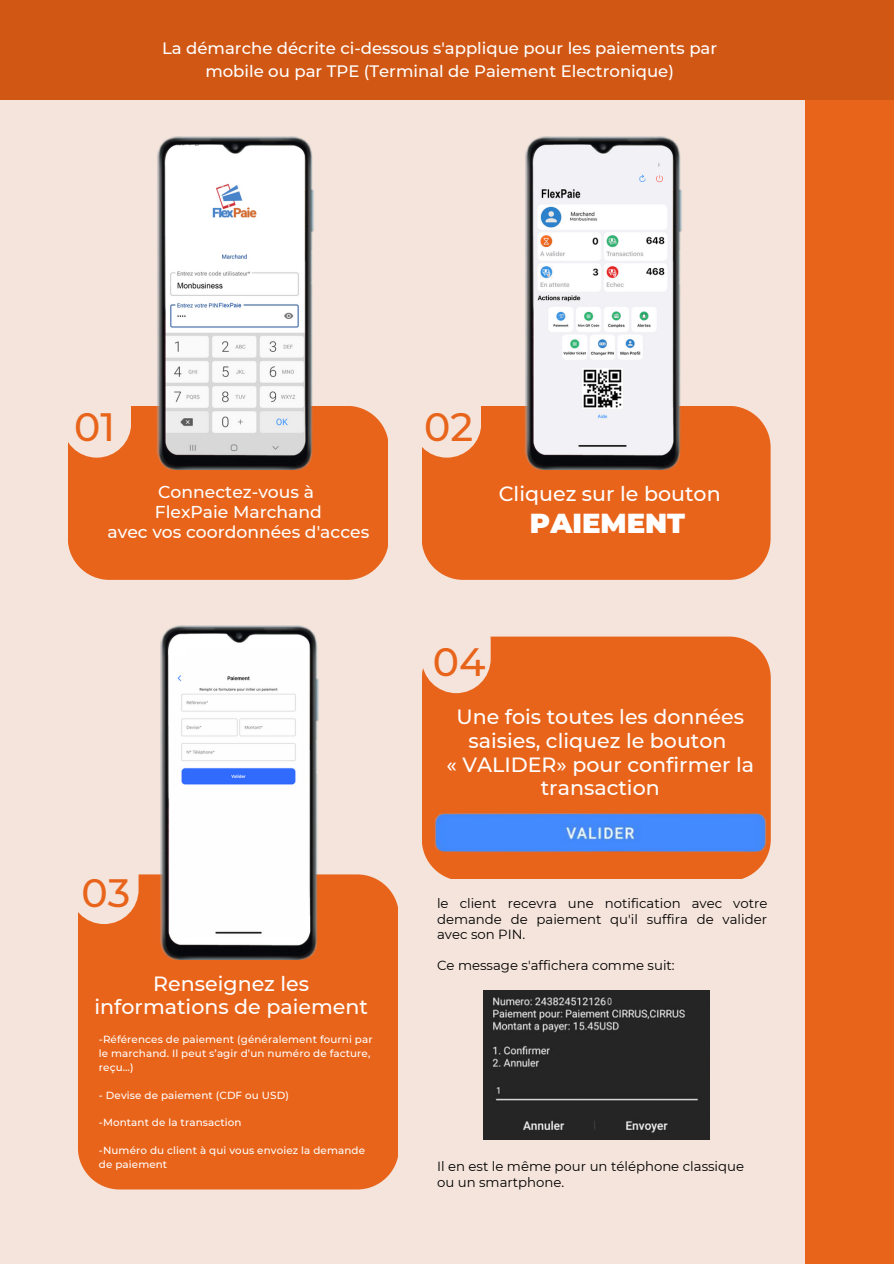
<style>
.page{position:relative;width:894px;height:1264px;background:#fff}
.page>*{position:absolute;margin:0;border:0;box-sizing:border-box;transform-origin:0 0}
.t1{font:500 39.45px "Montserrat";color:#e8641b}
.t2{font:900 27.45px "Montserrat";color:#fff}
.t3{font:500 20.55px/23.7px "Montserrat";color:#fff;text-align:center}
.t4{font:500 17.1px/19.8px "Montserrat";color:#fff;text-align:center}
.t5{font:500 16.5px/22.5px "Montserrat";color:#fff;text-align:center}
.t6{font:13.2px/15.5px "Montserrat";color:#000;text-align:justify}
.t7{font:500 10.35px/13.8px "Montserrat";letter-spacing:.01em;color:#fff}
</style>
<div class="page">
<div style="left:0;top:0;width:893px;height:1263px;background:#f4e4db"></div>
<div style="left:804px;top:0;width:89px;height:1263px;background:#e8641b"></div>
<div style="left:421px;top:406px;width:349px;height:173px;background:#e8641b;border-radius:42px"></div>
<img style="left:525px;top:137px;width:157px;height:332px">
<div style="left:412px;top:371px;width:69px;height:86px;background:#f5e4db;border-radius:34px"></div>
<div style="left:422px;top:636px;width:348px;height:232px;background:#e8641b"></div>
<img style="left:433px;top:798px;width:337px;height:81px">
<div style="left:421px;top:606px;width:69px;height:87px;background:#f5e4db;border-radius:34px"></div>
<img style="left:483px;top:990px;width:226px;height:149px">
<div style="left:68px;top:406px;width:319px;height:173px;background:#e8641b;border-radius:42px"></div>
<div style="left:78px;top:874px;width:320px;height:315px;background:#e8641b;border-radius:42px"></div>
<div style="left:62px;top:371px;width:69px;height:86px;background:#f5e4db;border-radius:34px"></div>
<img style="left:157px;top:137px;width:157px;height:332px">
<div style="left:70px;top:837px;width:68px;height:87px;background:#f5e4db;border-radius:34px"></div>
<img style="left:151px;top:625px;width:175px;height:334px">
<div style="left:186px;top:647px;width:119px;height:25px;background:#fefefe"></div>
<div style="left:544px;top:155px;width:113px;height:16px;background:#f2f2f6"></div>
<div style="left:0;top:0;width:893px;height:100px;background:#d15714"></div>
<h3 class="t5" style="left:162px;top:37px;width:556px">La démarche décrite ci-dessous s'applique pour les paiements par mobile ou par TPE (Terminal de Paiement Electronique)</h3>
<h1 class="t1" style="left:74px;top:402px;width:42px">01</h1>
<h1 class="t1" style="left:424px;top:402px;width:50px">02</h1>
<h3 class="t4" style="left:107px;top:482px;width:263px">Connectez-vous à<br>FlexPaie Marchand<br>avec vos coordonnées d'acces</h3>
<h1 class="t1" style="left:82px;top:868px;width:50px">03</h1>
<h3 class="t3" style="left:94px;top:971px;width:275px">Renseignez les informations de paiement</h3>
<p class="t7" style="left:99px;top:1032px;width:275px">-Références de paiement (généralement fourni par le marchand. Il peut s’agir d’un numéro de facture, reçu…)</p>
<p class="t7" style="left:99px;top:1088px;width:191px">- Devise de paiement (CDF ou USD)</p>
<p class="t7" style="left:99px;top:1115px;width:144px">-Montant de la transaction</p>
<p class="t7" style="left:99px;top:1143px;width:267px">-Numéro du client à qui vous envoiez la demande de paiement</p>
<h3 class="t3" style="left:498px;top:482px;width:223px">Cliquez sur le bouton</h3>
<h2 class="t2" style="left:530px;top:506px;width:157px">PAIEMENT</h2>
<h1 class="t1" style="left:432px;top:638px;width:54px">04</h1>
<h3 class="t3" style="left:446px;top:705px;width:309px">Une fois toutes les données saisies, cliquez le bouton<br>« VALIDER» pour confirmer la transaction</h3>
<p class="t6" style="left:437px;top:895px;width:332px">le client recevra une notification avec votre demande de paiement qu'il suffira de valider avec son PIN.</p>
<p class="t6" style="left:437px;top:957px;width:239px">Ce message s'affichera comme suit:</p>
<p class="t6" style="left:437px;top:1158px;width:308px">Il en est le même pour un téléphone classique ou un smartphone.</p>
</div>
